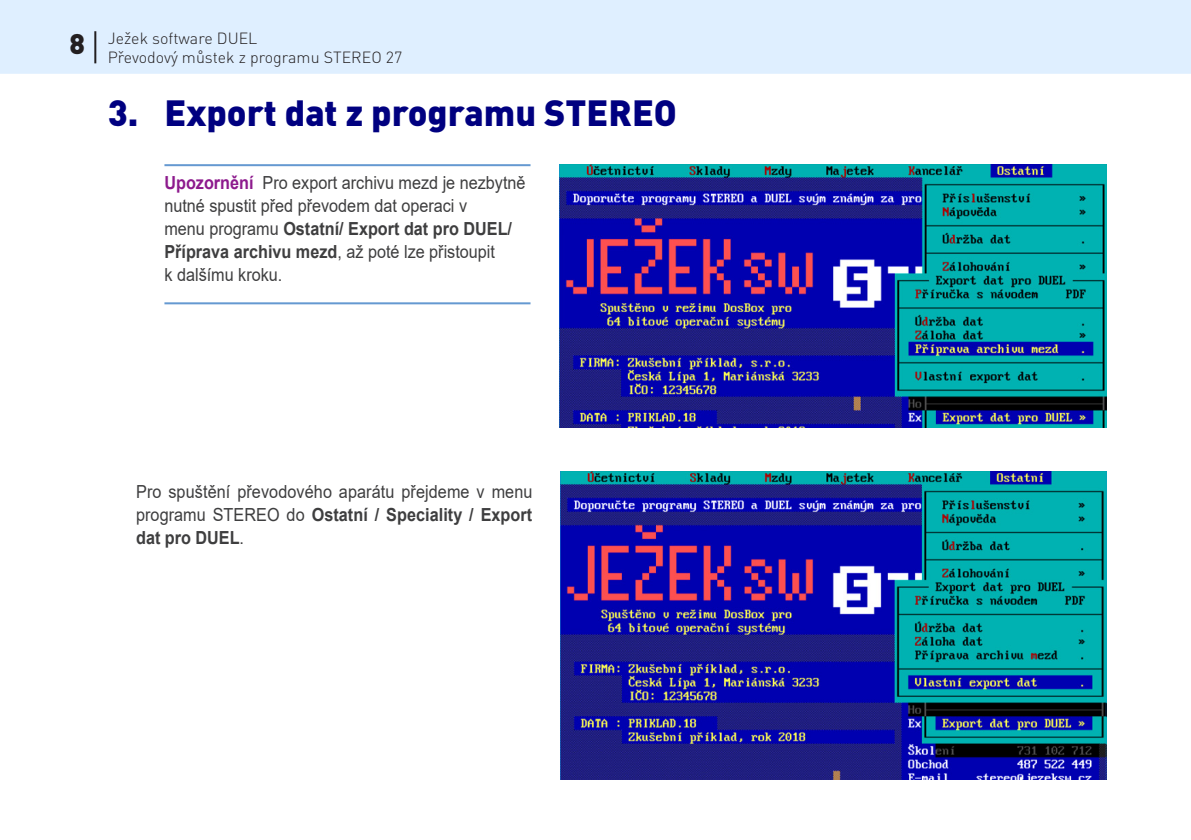
<style>
.page{position:relative;width:1191px;height:840px;background:#fff}
.page>*{position:absolute;margin:0;border:0;box-sizing:border-box;transform-origin:0 0}
.OBRAZEK{font:900 36px "DINCE";color:#000080}
.t1{font:900 28px "DINCE";color:#231f20}
.Normal_-_upozornění{font:18px/23px "Arial";color:#3e3e3f;scale:.9 1}
.t2{font:300 16px "DINCE";color:#231f20}
.s1{font-weight:700;color:#8d1a8d}
.s2{font-weight:700}
</style>
<div class="page">
<div style="left:0;top:0;width:1191px;height:74px;background:#dfefff"></div>
<hr style="left:94px;top:31px;width:2px;height:32px;background:#231f20">
<hr style="left:164px;top:164px;width:366px;height:2px;background:#6599d1">
<hr style="left:164px;top:302px;width:366px;height:2px;background:#6599d1">
<img style="left:559px;top:164px;width:547px;height:263px">
<img style="left:561px;top:471px;width:545px;height:307px">
<p class="t1" style="left:69px;top:25px;width:17px">8</p>
<p class="t2" style="left:108px;top:28px;width:151px">Ježek software DUEL</p>
<p class="t2" style="left:108px;top:47px;width:296px">Převodový můstek z programu STEREO 27</p>
<p class="OBRAZEK" style="left:108px;top:89px;width:571px">3. Export dat z programu STEREO</p>
<p class="Normal_-_upozornění" style="left:164px;top:171px;width:403px"><span class="s1">Upozornění</span> Pro export archivu mezd je nezbytně nutné spustit před převodem dat operaci v<br>menu programu <span class="s2">Ostatní/ Export dat pro DUEL/ Příprava archivu mezd</span>, až poté lze přistoupit<br>k dalšímu kroku.</p>
<p class="Normal_-_upozornění" style="left:136px;top:480px;width:442px;text-align:justify">Pro spuštění převodového aparátu přejdeme v menu programu STEREO do <span class="s2">Ostatní / Speciality / Export dat pro DUEL</span>.</p>
</div>
